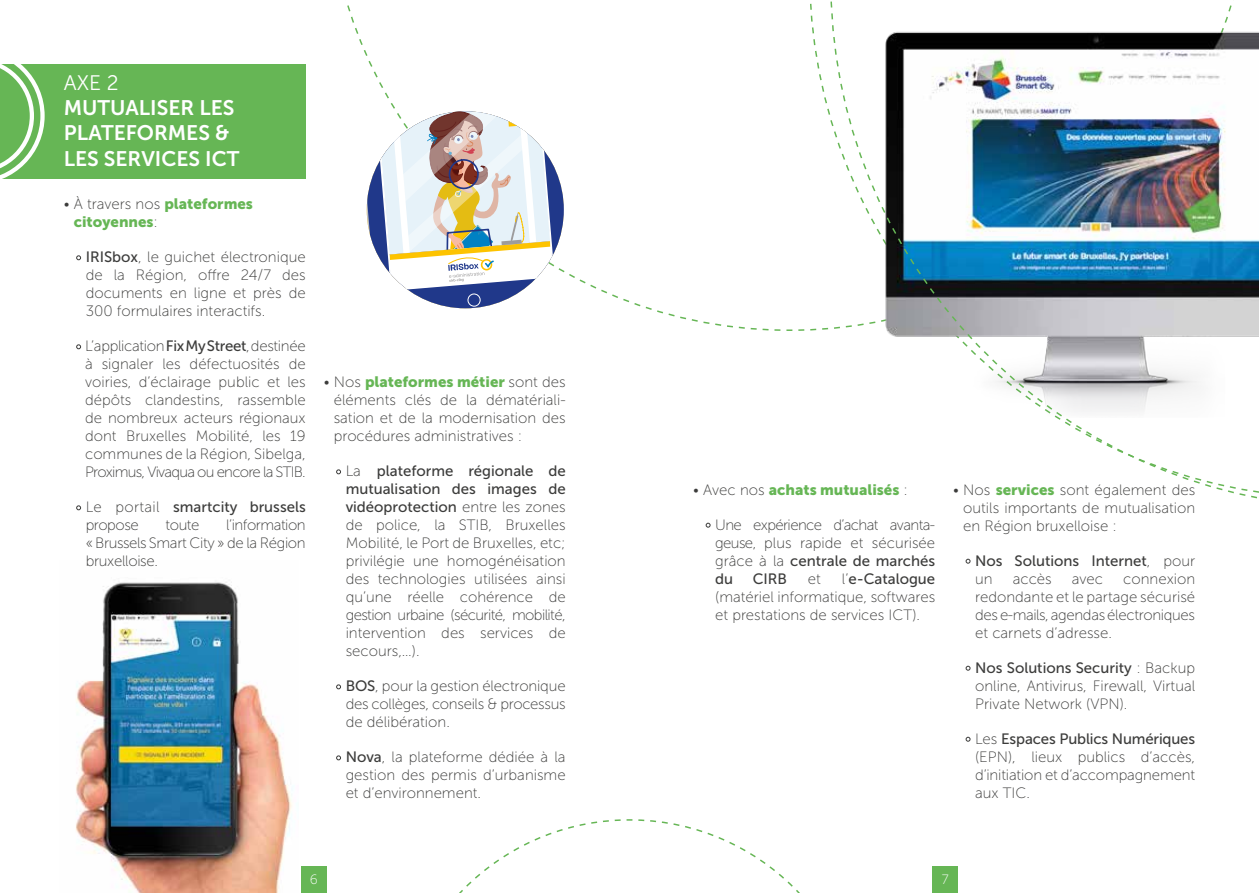
<style>
.page{position:relative;width:1259px;height:893px;background:#fff}
.page>*{position:absolute;margin:0;border:0;box-sizing:border-box;transform-origin:0 0}
.t1{font:21px/25.2px "Museo Sans 700";color:#fff}
.t2{font:21px "Museo Sans 300";color:#fff}
.t3{font:15px/18px "Museo Sans 100";color:#3c3c3b;text-align:justify}
.t4{font:15px/18px "Museo Sans 500";color:#3c3c3b;text-align:justify}
.t5{font:15px "Museo Sans 900";color:#66b655}
.t6{font:15px/18px "Museo Sans 100";letter-spacing:-.04em;color:#3c3c3b}
.t7{font:15px "Museo Sans 100";letter-spacing:-.03em;color:#3c3c3b}
.t8{font:13.5px "Museo Sans 100";color:#fff}
.s1{font-family:"Museo Sans 900";color:#66b655}
.s2{font-family:"Museo Sans 100";color:#3c3c3b}
.s3{font-family:"Museo Sans 500"}
.s4{font-family:"Museo Sans 100"}
</style>
<div class="page">
<div style="left:0;top:64px;width:306px;height:115px;background:#66b655"></div>
<img style="left:76px;top:582px;width:218px;height:311px">
<svg style="left:76px;top:255px;width:5px;height:5px"></svg>
<svg style="left:76px;top:344px;width:5px;height:5px"></svg>
<svg style="left:76px;top:505px;width:5px;height:5px"></svg>
<svg style="left:367px;top:111px;width:98px;height:197px"></svg>
<svg style="left:459px;top:819px;width:341px;height:74px"></svg>
<svg style="left:0;top:64px;width:45px;height:115px"></svg>
<div style="left:932px;top:866px;width:26px;height:27px;background:#66b655"></div>
<div style="left:301px;top:866px;width:25px;height:27px;background:#66b655"></div>
<img style="left:465px;top:3px;width:364px;height:328px">
<img style="left:829px;top:1px;width:430px;height:498px">
<svg style="left:336px;top:469px;width:5px;height:5px"></svg>
<svg style="left:336px;top:684px;width:5px;height:5px"></svg>
<svg style="left:336px;top:755px;width:5px;height:5px"></svg>
<svg style="left:706px;top:523px;width:4px;height:5px"></svg>
<svg style="left:965px;top:559px;width:5px;height:5px"></svg>
<svg style="left:965px;top:666px;width:5px;height:5px"></svg>
<svg style="left:965px;top:737px;width:5px;height:5px"></svg>
<h1 class="t2" style="left:64px;top:71px;width:56px">AXE 2</h1>
<h1 class="t1" style="left:64px;top:95px;width:177px">MUTUALISER LES<br>PLATEFORMES &amp;<br>LES SERVICES ICT</h1>
<p class="t3" style="left:64px;top:195px;width:191px">• À travers nos <span class="s1">plateformes</span></p>
<p class="t5" style="left:74px;top:213px;width:86px">citoyennes<span class="s2">:</span></p>
<p class="t3" style="left:86px;top:248px;width:221px"><span class="s3">IRISbox</span>, le guichet électronique de la Région, offre 24/7 des documents en ligne et près de 300 formulaires interactifs.</p>
<p class="t3" style="left:85px;top:337px;width:222px">L’application <span class="s3">Fix My Street</span>, destinée à signaler les défectuosités de voiries, d’éclairage public et les dépôts clandestins, rassemble de nombreux acteurs régionaux dont Bruxelles Mobilité, les 19 communes de la Région, Sibelga, Proximus, Vivaqua ou encore la STIB.</p>
<p class="t4" style="left:86px;top:498px;width:221px"><span class="s4">Le portail</span> smartcity brussels</p>
<p class="t7" style="left:86px;top:517px;width:54px">propose</p>
<p class="t3" style="left:166px;top:516px;width:35px">toute</p>
<p class="t3" style="left:86px;top:516px;width:221px;text-indent:141px">l’information « Brussels Smart City » de la Région bruxelloise.</p>
<p class="t5" style="left:324px;top:373px;width:243px"><span class="s2">• Nos</span> plateformes métier <span class="s2">sont des</span></p>
<p class="t3" style="left:334px;top:391px;width:233px">éléments clés de la dématériali&shy;sation et de la modernisation des procédures administratives :</p>
<p class="t4" style="left:346px;top:462px;width:221px"><span class="s4">La</span> plateforme régionale de mutualisation des images de vidéoprotection <span class="s4">entre les zones</span></p>
<p class="t3" style="left:346px;top:516px;width:221px">de police, la STIB, Bruxelles Mobilité, le Port de Bruxelles, etc; privilégie une homogénéisation des technologies utilisées ainsi qu’une réelle cohérence de gestion urbaine (sécurité, mobilité, intervention des services de secours,…).</p>
<p class="t3" style="left:346px;top:677px;width:221px"><span class="s3">BOS</span>, pour la gestion électronique des collèges, conseils &amp; processus de délibération.</p>
<p class="t3" style="left:346px;top:748px;width:221px"><span class="s3">Nova</span>, la plateforme dédiée à la gestion des permis d’urbanisme et d’environnement.</p>
<p class="t5" style="left:693px;top:481px;width:216px"><span class="s2">• Avec nos</span> achats mutualisés <span class="s2">:</span></p>
<p class="t6" style="left:715px;top:516px;width:221px">Une expérience d’achat avanta&shy;geuse, plus rapide et sécurisée</p>
<p class="t4" style="left:715px;top:551px;width:221px"><span class="s4">grâce à la</span> centrale de marchés du</p>
<p class="t4" style="left:752px;top:569px;width:36px">CIRB</p>
<p class="t3" style="left:808px;top:570px;width:15px">et</p>
<p class="t4" style="left:842px;top:569px;width:95px"><span class="s4">l’</span>e-Catalogue</p>
<p class="t3" style="left:715px;top:588px;width:221px">(matériel informatique, softwares et prestations de services ICT).</p>
<p class="t3" style="left:963px;top:481px;width:233px;text-indent:-10px">• Nos <span class="s1">services</span> sont également des outils importants de mutualisation en Région bruxelloise :</p>
<p class="t4" style="left:975px;top:551px;width:221px">Nos Solutions Internet<span class="s4">, pour</span></p>
<p class="t3" style="left:975px;top:570px;width:19px">un</p>
<p class="t3" style="left:1012px;top:570px;width:40px">accès</p>
<p class="t3" style="left:1072px;top:570px;width:33px">avec</p>
<p class="t3" style="left:975px;top:570px;width:221px;text-indent:148px">connexion redondante et le partage sécurisé des e-mails, agendas électroniques et carnets d’adresse.</p>
<p class="t4" style="left:975px;top:658px;width:221px">Nos Solutions Security <span class="s4">: Backup</span></p>
<p class="t3" style="left:975px;top:677px;width:221px">online, Antivirus, Firewall, Virtual<br>Private Network (VPN).</p>
<p class="t4" style="left:975px;top:729px;width:221px"><span class="s4">Les</span> Espaces Publics Numériques</p>
<p class="t3" style="left:975px;top:748px;width:221px">(EPN), lieux publics d’accès, d’initiation et d’accompagnement aux TIC.</p>
<p class="t8" style="left:310px;top:872px;width:9px">6</p>
<p class="t8" style="left:942px;top:872px;width:8px">7</p>
</div>
